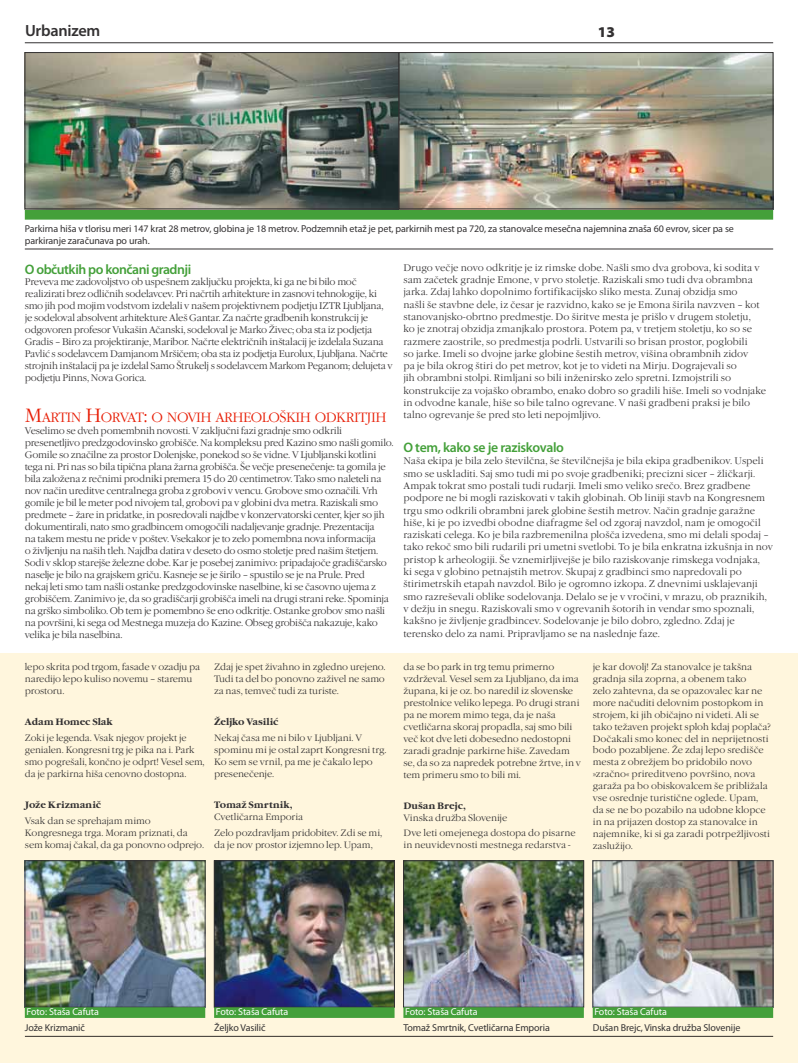
<style>
.page{position:relative;width:798px;height:1063px;background:#fff}
.page>*{position:absolute;margin:0;border:0;box-sizing:border-box;transform-origin:0 0}
.t1{font:600 16.25px "Myriad Pro";letter-spacing:-.015em;color:#333132}
.t2{font:900 15px "Myriad Pro";color:#333132}
.t3{font:14px "Garamond Itc TEE Ligh";letter-spacing:-.04em;color:#e71e06}
.t4{font:600 13.75px "Myriad Pro";letter-spacing:-.035em;color:#44a03a}
.t5{font:10px/12.2px "Garamond Itc TEE Ligh";letter-spacing:-.01em;color:#333132}
.t6{font:10px/12px "Garamond Itc TEE Ligh";letter-spacing:-.03em;color:#333132}
.t7{font:10px/11.2px "Myriad Pro";letter-spacing:-.01em;color:#333132}
.t8{font:10px "Myriad Pro";letter-spacing:-.01em;color:#fff}
.t9{font:9.62px/12px "Garamond Itc TEE Ligh";letter-spacing:-.01em;color:#333132}
.t10{font:700 9.62px "Garamond Itc TEE";letter-spacing:-.005em;color:#333132}
.s1{font-size:20px}
</style>
<div class="page">
<div style="left:0;top:653px;width:797px;height:410px;background:#fff6dd"></div>
<img style="left:27px;top:863px;width:176px;height:142px">
<div style="left:25px;top:861px;width:180px;height:146px;border:1px solid #333132"></div>
<div style="left:25px;top:1007px;width:180px;height:11px;background:#44a03a"></div>
<img style="left:405px;top:863px;width:176px;height:142px">
<div style="left:403px;top:861px;width:180px;height:146px;border:1px solid #333132"></div>
<div style="left:403px;top:1007px;width:180px;height:11px;background:#44a03a"></div>
<div style="left:25px;top:209px;width:747px;height:11px;background:#44a03a"></div>
<hr style="left:25px;top:249px;width:747px;height:1px;background:#333132">
<img style="left:216px;top:863px;width:176px;height:142px">
<div style="left:214px;top:861px;width:180px;height:146px;border:1px solid #333132"></div>
<div style="left:214px;top:1007px;width:180px;height:11px;background:#44a03a"></div>
<img style="left:594px;top:863px;width:176px;height:142px">
<div style="left:592px;top:861px;width:180px;height:146px;border:1px solid #333132"></div>
<div style="left:592px;top:1007px;width:180px;height:11px;background:#44a03a"></div>
<img style="left:27px;top:54px;width:370px;height:153px">
<div style="left:25px;top:52px;width:374px;height:157px;border:1px solid #333132"></div>
<img style="left:401px;top:54px;width:369px;height:153px">
<div style="left:399px;top:52px;width:373px;height:157px;border:1px solid #333132"></div>
<hr style="left:25px;top:1036px;width:747px;height:1px;background:#333132">
<hr style="left:25px;top:43px;width:747px;height:1px;background:#333132">
<h1 class="t1" style="left:25px;top:20px;width:77px">Urbanizem</h1>
<h2 class="t2" style="left:597px;top:22px;width:19px">13</h2>
<p class="t7" style="left:25px;top:223px;width:710px">Parkirna hiša v tlorisu meri 147 krat 28 metrov, globina je 18 metrov. Podzemnih etaž je pet, parkirnih mest pa 720, za stanovalce mesečna najemnina znaša 60 evrov, sicer pa se parkiranje zaračunava po urah.</p>
<h3 class="t4" style="left:25px;top:260px;width:168px">O občutkih po končani gradnji</h3>
<p class="t6" style="left:25px;top:276px;width:369px">Preveva me zadovoljstvo ob uspešnem zaključku projekta, ki ga ne bi bilo moč realizirati brez odličnih sodelavcev. Pri načrtih arhitekture in zasnovi tehnologije, ki smo jih pod mojim vodstvom izdelali v našem projektivnem podjetju IZTR Ljubljana, je sodeloval absolvent arhitekture Aleš Gantar. Za načrte gradbenih konstrukcij je odgovoren profesor Vukašin Ačanski, sodeloval je Marko Živec; oba sta iz podjetja Gradis – Biro za projektiranje, Maribor. Načrte električnih inštalacij je izdelala Suzana Pavlić s sodelavcem Damjanom Mršičem; oba sta iz podjetja Eurolux, Ljubljana. Načrte strojnih inštalacij pa je izdelal Samo Štrukelj s sodelavcem Markom Peganom; delujeta v podjetju Pinns, Nova Gorica.</p>
<h3 class="t3" style="left:25px;top:410px;width:363px"><span class="s1">M</span>ARTIN <span class="s1">H</span>ORVAT<span class="s1">:</span> O NOVIH ARHEOLOŠKIH ODKRITJIH</h3>
<p class="t6" style="left:25px;top:425px;width:370px">Veselimo se dveh pomembnih novosti. V zaključni fazi gradnje smo odkrili presenetljivo predzgodovinsko grobišče. Na kompleksu pred Kazino smo našli gomilo.<br>Gomile so značilne za prostor Dolenjske, ponekod so še vidne. V Ljubljanski kotlini tega ni. Pri nas so bila tipična plana žarna grobišča. Še večje presenečenje: ta gomila je bila založena z rečnimi prodniki premera 15 do 20 centimetrov. Tako smo naleteli na nov način ureditve centralnega groba z grobovi v vencu. Grobove smo označili. Vrh gomile je bil le meter pod nivojem tal, grobovi pa v globini dva metra. Raziskali smo predmete – žare in pridatke, in posredovali najdbe v konzervatorski center, kjer so jih dokumentirali, nato smo gradbincem omogočili nadaljevanje gradnje. Prezentacija<br>na takem mestu ne pride v poštev. Vsekakor je to zelo pomembna nova informacija<br>o življenju na naših tleh. Najdba datira v deseto do osmo stoletje pred našim štetjem.<br>Sodi v sklop starejše železne dobe. Kar je posebej zanimivo: pripadajoče gradiščarsko naselje je bilo na grajskem griču. Kasneje se je širilo – spustilo se je na Prule. Pred<br>nekaj leti smo tam našli ostanke predzgodovinske naselbine, ki se časovno ujema z grobiščem. Zanimivo je, da so gradiščarji grobišča imeli na drugi strani reke. Spominja na grško simboliko. Ob tem je pomembno še eno odkritje. Ostanke grobov smo našli na površini, ki sega od Mestnega muzeja do Kazine. Obseg grobišča nakazuje, kako velika je bila naselbina.</p>
<p class="t9" style="left:25px;top:661px;width:176px">lepo skrita pod trgom, fasade v ozadju pa naredijo lepo kuliso novemu – staremu prostoru.</p>
<p class="t10" style="left:25px;top:717px;width:89px">Adam Homec Slak</p>
<p class="t9" style="left:25px;top:732px;width:181px">Zoki je legenda. Vsak njegov projekt je genialen. Kongresni trg je pika na i. Park smo pogrešali, končno je odprt! Vesel sem, da je parkirna hiša cenovno dostopna.</p>
<p class="t10" style="left:25px;top:799px;width:77px">Jože Krizmanič</p>
<p class="t9" style="left:25px;top:815px;width:181px">Vsak dan se sprehajam mimo<br>Kongresnega trga. Moram priznati, da sem komaj čakal, da ga ponovno odprejo.</p>
<p class="t9" style="left:214px;top:661px;width:173px;text-align:justify">Zdaj je spet živahno in zgledno urejeno.<br>Tudi ta del bo ponovno zaživel ne samo za nas, temveč tudi za turiste.</p>
<p class="t10" style="left:214px;top:717px;width:66px">Željko Vasilić</p>
<p class="t9" style="left:214px;top:732px;width:174px">Nekaj časa me ni bilo v Ljubljani. V spominu mi je ostal zaprt Kongresni trg.<br>Ko sem se vrnil, pa me je čakalo lepo presenečenje.</p>
<p class="t10" style="left:214px;top:799px;width:80px">Tomaž Smrtnik,</p>
<p class="t9" style="left:214px;top:809px;width:170px;line-height:15.6px">Cvetličarna Emporia<br>Zelo pozdravljam pridobitev. Zdi se mi,</p>
<p class="t9" style="left:214px;top:839px;width:160px">da je nov prostor izjemno lep. Upam,</p>
<p class="t5" style="left:403px;top:262px;width:364px">Drugo večje novo odkritje je iz rimske dobe. Našli smo dva grobova, ki sodita v sam začetek gradnje Emone, v prvo stoletje. Raziskali smo tudi dva obrambna jarka. Zdaj lahko dopolnimo fortifikacijsko sliko mesta. Zunaj obzidja smo<br>našli še stavbne dele, iz česar je razvidno, kako se je Emona širila navzven – kot stanovanjsko-obrtno predmestje. Do širitve mesta je prišlo v drugem stoletju,<br>ko je znotraj obzidja zmanjkalo prostora. Potem pa, v tretjem stoletju, ko so se razmere zaostrile, so predmestja podrli. Ustvarili so brisan prostor, poglobili<br>so jarke. Imeli so dvojne jarke globine šestih metrov, višina obrambnih zidov<br>pa je bila okrog štiri do pet metrov, kot je to videti na Mirju. Dograjevali so<br>jih obrambni stolpi. Rimljani so bili inženirsko zelo spretni. Izmojstrili so konstrukcije za vojaško obrambo, enako dobro so gradili hiše. Imeli so vodnjake in odvodne kanale, hiše so bile talno ogrevane. V naši gradbeni praksi je bilo talno ogrevanje še pred sto leti nepojmljivo.</p>
<h3 class="t4" style="left:403px;top:439px;width:162px">O tem, kako se je raziskovalo</h3>
<p class="t5" style="left:403px;top:455px;width:371px">Naša ekipa je bila zelo številčna, še številčnejša je bila ekipa gradbenikov. Uspeli smo se uskladiti. Saj smo tudi mi po svoje gradbeniki; precizni sicer – žličkarji.<br>Ampak tokrat smo postali tudi rudarji. Imeli smo veliko srečo. Brez gradbene podpore ne bi mogli raziskovati v takih globinah. Ob liniji stavb na Kongresnem trgu smo odkrili obrambni jarek globine šestih metrov. Način gradnje garažne hiše, ki je po izvedbi obodne diafragme šel od zgoraj navzdol, nam je omogočil raziskati celega. Ko je bila razbremenilna plošča izvedena, smo mi delali spodaj – tako rekoč smo bili rudarili pri umetni svetlobi. To je bila enkratna izkušnja in nov pristop k arheologiji. Še vznemirljivejše je bilo raziskovanje rimskega vodnjaka,<br>ki sega v globino petnajstih metrov. Skupaj z gradbinci smo napredovali po štirimetrskih etapah navzdol. Bilo je ogromno izkopa. Z dnevnimi usklajevanji smo razreševali oblike sodelovanja. Delalo se je v vročini, v mrazu, ob praznikih, v dežju in snegu. Raziskovali smo v ogrevanih šotorih in vendar smo spoznali, kakšno je življenje gradbincev. Sodelovanje je bilo dobro, zgledno. Zdaj je terensko delo za nami. Pripravljamo se na naslednje faze.</p>
<p class="t9" style="left:403px;top:661px;width:179px">da se bo park in trg temu primerno vzdrževal. Vesel sem za Ljubljano, da ima župana, ki je oz. bo naredil iz slovenske prestolnice veliko lepega. Po drugi strani pa ne morem mimo tega, da je naša cvetličarna skoraj propadla, saj smo bili več kot dve leti dobesedno nedostopni zaradi gradnje parkirne hiše. Zavedam se, da so za napredek potrebne žrtve, in v tem primeru smo to bili mi.</p>
<p class="t10" style="left:403px;top:800px;width:64px">Dušan Brejc,</p>
<p class="t9" style="left:403px;top:810px;width:173px;line-height:15.5px">Vinska družba Slovenije<br>Dve leti omejenega dostopa do pisarne</p>
<p class="t9" style="left:403px;top:839px;width:169px">in neuvidevnosti mestnega redarstva -</p>
<p class="t9" style="left:592px;top:661px;width:179px">je kar dovolj! Za stanovalce je takšna gradnja sila zoprna, a obenem tako<br>zelo zahtevna, da se opazovalec kar ne more načuditi delovnim postopkom in strojem, ki jih običajno ni videti. Ali se tako težaven projekt sploh kdaj poplača?<br>Dočakali smo konec del in neprijetnosti bodo pozabljene. Že zdaj lepo središče mesta z obrežjem bo pridobilo novo »zračno« prireditveno površino, nova garaža pa bo obiskovalcem še približala vse osrednje turistične oglede. Upam, da se ne bo pozabilo na udobne klopce in na prijazen dostop za stanovalce in najemnike, ki si ga zaradi potrpežljivosti zaslužijo.</p>
<p class="t8" style="left:27px;top:1006px;width:74px">Foto: Staša Cafuta</p>
<p class="t7" style="left:25px;top:1021px;width:62px">Jože Krizmanič</p>
<p class="t8" style="left:216px;top:1006px;width:74px">Foto: Staša Cafuta</p>
<p class="t7" style="left:214px;top:1021px;width:53px">Željko Vasilič</p>
<p class="t8" style="left:405px;top:1006px;width:74px">Foto: Staša Cafuta</p>
<p class="t7" style="left:403px;top:1021px;width:148px">Tomaž Smrtnik, Cvetličarna Emporia</p>
<p class="t8" style="left:594px;top:1006px;width:74px">Foto: Staša Cafuta</p>
<p class="t7" style="left:592px;top:1021px;width:149px">Dušan Brejc, Vinska družba Slovenije</p>
</div>
